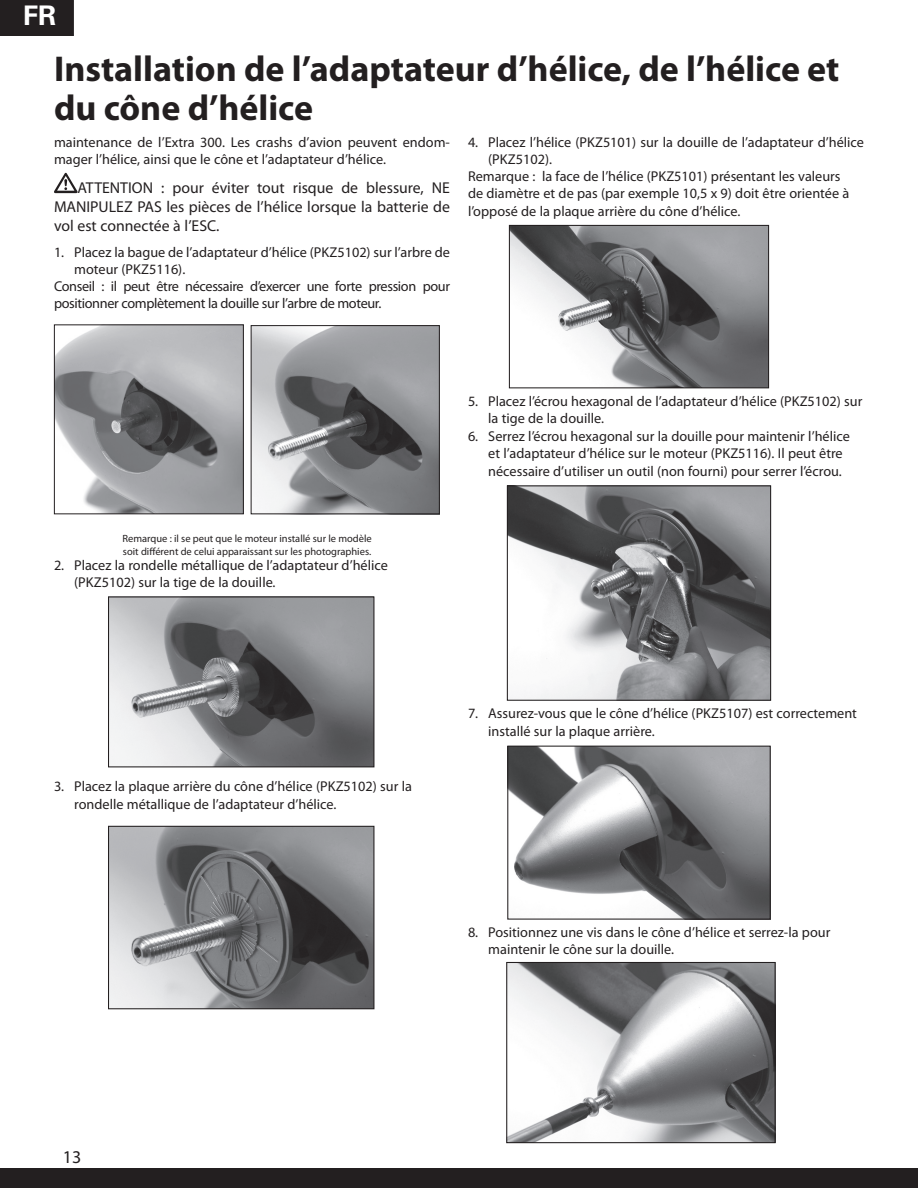
<style>
.page{position:relative;width:918px;height:1188px;background:#fff}
.page>*{position:absolute;margin:0;border:0;box-sizing:border-box;transform-origin:0 0}
.t1{font:700 36px/39px "Myriad Pro";color:#231f20}
.t2{font:700 27px "Univers LT Std";color:#fff}
.t3{font:18px "Myriad Pro";color:#231f20}
.t4{font:15.75px/18.9px "Myriad Pro";color:#231f20;text-align:justify}
.t5{font:14.25px/17.1px "Myriad Pro";color:#231f20}
.t6{font:14.25px "Myriad Pro";letter-spacing:-.025em;color:#231f20}
.t7{font:10.5px/12.8px "Myriad Pro";color:#231f20}
</style>
<div class="page">
<svg style="left:54px;top:173px;width:24px;height:20px"></svg>
<img style="left:56px;top:326px;width:186px;height:186px">
<div style="left:54px;top:324px;width:190px;height:190px;border:1px solid #231f20"></div>
<img style="left:253px;top:327px;width:185px;height:185px">
<div style="left:251px;top:325px;width:189px;height:189px;border:1px solid #231f20"></div>
<img style="left:110px;top:598px;width:262px;height:167px">
<div style="left:108px;top:596px;width:266px;height:171px;border:1px solid #231f20"></div>
<img style="left:110px;top:828px;width:262px;height:179px">
<div style="left:108px;top:826px;width:266px;height:183px;border:1px solid #231f20"></div>
<img style="left:511px;top:227px;width:256px;height:159px">
<div style="left:509px;top:225px;width:260px;height:163px;border:1px solid #231f20"></div>
<img style="left:509px;top:487px;width:260px;height:212px">
<div style="left:507px;top:485px;width:264px;height:216px;border:1px solid #231f20"></div>
<img style="left:509px;top:748px;width:260px;height:170px">
<div style="left:507px;top:746px;width:264px;height:174px;border:1px solid #231f20"></div>
<img style="left:508px;top:964px;width:266px;height:177px">
<div style="left:506px;top:962px;width:270px;height:181px;border:1px solid #231f20"></div>
<div style="left:0;top:1169px;width:918px;height:19px;background:#231f20"></div>
<div style="left:1px;top:1px;width:72px;height:34px;background:#231f20"></div>
<div style="left:0;top:0;width:74px;height:36px;border:2px solid #231f20"></div>
<h2 class="t2" style="left:23px;top:0;width:35px">FR</h2>
<h1 class="t1" style="left:54px;top:48px;width:787px">Installation de l’adaptateur d’hélice, de l’hélice et du cône d’hélice</h1>
<p class="t5" style="left:54px;top:134px;width:398px">maintenance de l’Extra 300. Les crashs d’avion peuvent endom&shy;mager l’hélice, ainsi que le cône et l’adaptateur d’hélice.</p>
<p class="t4" style="left:54px;top:178px;width:398px;text-indent:23px">ATTENTION : pour éviter tout risque de blessure, NE MANIPULEZ PAS les pièces de l’hélice lorsque la batterie de vol est connectée à l’ESC.</p>
<p class="t5" style="left:54px;top:243px;width:397px">1. Placez la bague de l’adaptateur d’hélice (PKZ5102) sur l’arbre de</p>
<p class="t5" style="left:74px;top:260px;width:113px">moteur (PKZ5116).</p>
<p class="t6" style="left:54px;top:277px;width:398px">Conseil : il peut être nécessaire d’exercer une forte pression pour</p>
<p class="t6" style="left:54px;top:294px;width:329px">positionner complètement la douille sur l’arbre de moteur.</p>
<p class="t5" style="left:468px;top:134px;width:397px">4. Placez l’hélice (PKZ5101) sur la douille de l’adaptateur d’hélice</p>
<p class="t5" style="left:488px;top:151px;width:65px">(PKZ5102).</p>
<p class="t5" style="left:468px;top:168px;width:374px">Remarque : la face de l’hélice (PKZ5101) présentant les valeurs</p>
<p class="t5" style="left:468px;top:185px;width:383px">de diamètre et de pas (par exemple 10,5 x 9) doit être orientée à</p>
<p class="t5" style="left:468px;top:203px;width:274px">l’opposé de la plaque arrière du cône d’hélice.</p>
<p class="t7" style="left:122px;top:532px;width:251px">Remarque : il se peut que le moteur installé sur le modèle soit différent de celui apparaissant sur les photographies.</p>
<p class="t5" style="left:74px;top:556px;width:315px;text-indent:-20px">2. Placez la rondelle métallique de l’adaptateur d’hélice (PKZ5102) sur la tige de la douille.</p>
<p class="t5" style="left:488px;top:393px;width:376px;text-indent:-20px">5. Placez l’écrou hexagonal de l’adaptateur d’hélice (PKZ5102) sur la tige de la douille.</p>
<p class="t5" style="left:488px;top:427px;width:363px;line-height:17.5px;text-indent:-20px">6. Serrez l’écrou hexagonal sur la douille pour maintenir l’hélice et l’adaptateur d’hélice sur le moteur (PKZ5116). Il peut être nécessaire d’utiliser un outil (non fourni) pour serrer l’écrou.</p>
<p class="t5" style="left:74px;top:777px;width:339px;line-height:18px;text-indent:-20px">3. Placez la plaque arrière du cône d’hélice (PKZ5102) sur la rondelle métallique de l’adaptateur d’hélice.</p>
<p class="t5" style="left:488px;top:704px;width:370px;line-height:18px;text-indent:-20px">7. Assurez-vous que le cône d’hélice (PKZ5107) est correctement installé sur la plaque arrière.</p>
<p class="t5" style="left:488px;top:924px;width:344px;text-indent:-20px">8. Positionnez une vis dans le cône d’hélice et serrez-la pour maintenir le cône sur la douille.</p>
<p class="t3" style="left:63px;top:1145px;width:20px">13</p>
</div>
